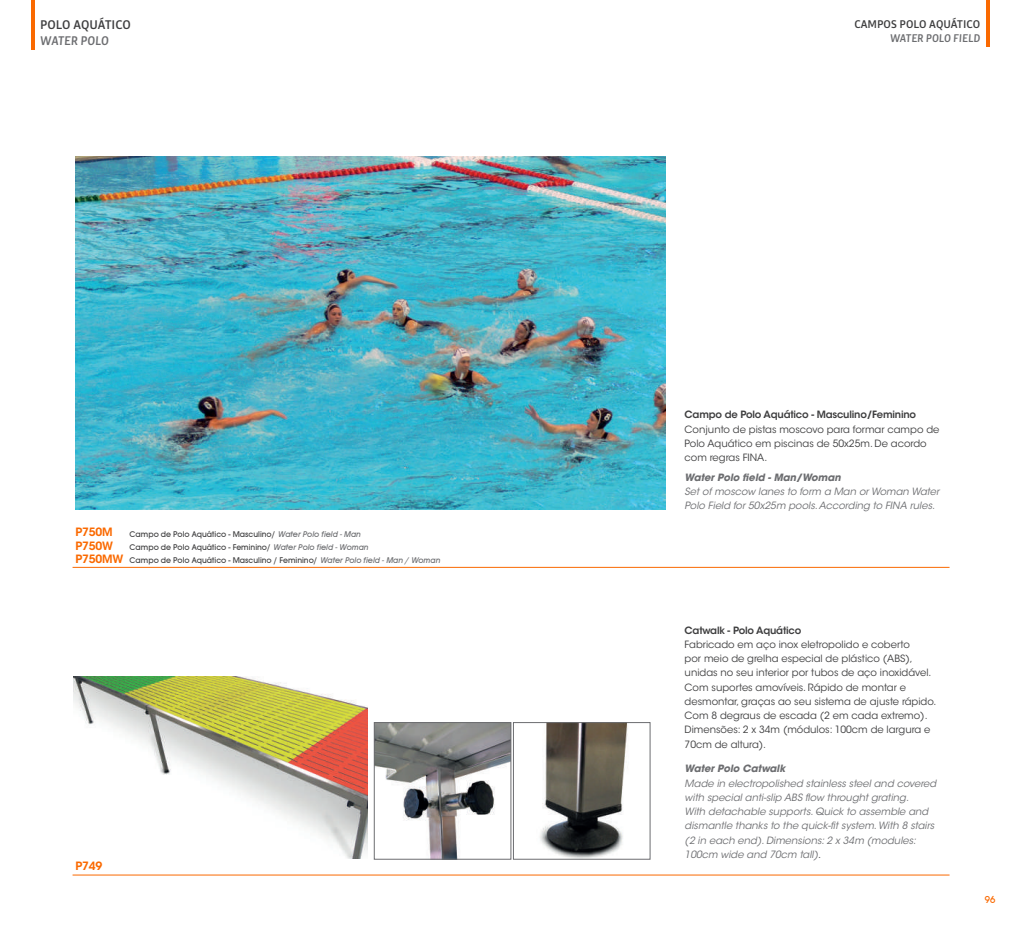
<style>
.page{position:relative;width:1021px;height:936px;background:#fff}
.page>*{position:absolute;margin:0;border:0;box-sizing:border-box;transform-origin:0 0}
.t1{font:500 13.5px "Bulo";color:#3e3e3f}
.t2{font:italic 500 13.5px "Bulo";color:#6c6d70}
.t3{font:500 12px "Bulo";color:#3e3e3f}
.t4{font:italic 500 12px "Bulo";color:#6c6d70}
.t5{font:600 11.4px "ITC Avant Garde Std";letter-spacing:-.02em;color:#fa6900}
.t6{font:10.5px "Avant Garde Md ITCTT";color:#fa6900}
.t7{font:10.05px/14.2px "ITC Avant Garde Std";color:#3e3e3f}
.t8{font:italic 10.05px/14.2px "ITC Avant Garde Std";color:#6c6d70}
.t9{font:600 10.05px "ITC Avant Garde Std";letter-spacing:-.02em;color:#3e3e3f}
.t10{font:italic 700 10.05px "ITC Avant Garde Std";color:#6c6d70}
.t11{font:8.55px/13px "Avant Garde Md ITCTT";color:#3e3e3f}
.s1{font-family:"Avant Garde Md ITCTT Oblique";color:#6c6d70}
.s2{font-family:"Futura BT";font-weight:500;font-style:normal;color:#57585a}
</style>
<div class="page">
<img style="left:76px;top:156px;width:589px;height:353px">
<img style="left:73px;top:676px;width:294px;height:182px">
<hr style="left:73px;top:567px;width:876px;height:1px;background:#fa6900">
<hr style="left:73px;top:874px;width:876px;height:1px;background:#fa6900">
<img style="left:540px;top:724px;width:88px;height:133px">
<div style="left:513px;top:722px;width:137px;height:137px;border:1px solid #6c6d70"></div>
<img style="left:376px;top:724px;width:133px;height:133px">
<div style="left:374px;top:722px;width:137px;height:137px;border:1px solid #6c6d70"></div>
<hr style="left:986px;top:0;width:3px;height:46px;background:#fa6900">
<hr style="left:31px;top:0;width:3px;height:49px;background:#fa6900">
<h1 class="t1" style="left:40px;top:16px;width:92px">POLO AQUÁTICO</h1>
<h1 class="t2" style="left:40px;top:32px;width:70px">WATER POLO</h1>
<p class="t5" style="left:76px;top:525px;width:39px">P750M</p>
<p class="t11" style="left:130px;top:527px;width:233px">Campo de Polo Aquático - Masculino/ <span class="s1">Water Polo field - Man</span></p>
<p class="t5" style="left:76px;top:538px;width:39px">P750W</p>
<p class="t11" style="left:130px;top:540px;width:312px">Campo de Polo Aquático - Feminino/ <span class="s1">Water Polo field - Woman<br></span>Campo de Polo Aquático - Masculino / Feminino/ <span class="s1">Water Polo field - Man / Woman</span></p>
<p class="t5" style="left:76px;top:551px;width:49px">P750MW</p>
<p class="t5" style="left:76px;top:859px;width:28px">P749</p>
<p class="t3" style="left:854px;top:16px;width:127px">CAMPOS POLO AQUÁTICO</p>
<p class="t4" style="left:890px;top:31px;width:92px">WATER POLO FIELD</p>
<p class="t9" style="left:684px;top:408px;width:233px">Campo de Polo Aquático - Masculino/Feminino</p>
<p class="t7" style="left:684px;top:422px;width:256px">Conjunto de pistas moscovo para formar campo de<br>Polo Aquático em piscinas de 50x25m. De acordo com regras FINA.</p>
<p class="t10" style="left:684px;top:470px;width:158px">Water Polo field - Man/Woman</p>
<p class="t8" style="left:684px;top:484px;width:256px">Set of moscow lanes to form a Man or Woman Water<br>Polo Field for 50x25m pools. According to FINA rules.</p>
<p class="t9" style="left:684px;top:623px;width:118px">Catwalk - Polo Aquático</p>
<p class="t7" style="left:684px;top:637px;width:253px">Fabricado em aço inox eletropolido e coberto<br>por meio de grelha especial de plástico (ABS), unidas no seu interior por tubos de aço inoxidável.<br>Com suportes amovíveis. Rápido de montar e desmontar, graças ao seu sistema de ajuste rápido.<br>Com 8 degraus de escada (2 em cada extremo).<br>Dimensões: 2 x 34m (módulos: 100cm de largura e 70cm de altura).</p>
<p class="t10" style="left:684px;top:762px;width:102px">Water Polo Catwalk</p>
<p class="t8" style="left:684px;top:776px;width:253px">Made in electropolished stainless steel and covered with special anti-slip ABS flow throught grating.<br>With detachable supports. Quick to assemble and dismantle thanks to the quick-fit system. With 8 stairs (2 in each end). Dimensions: 2 x 34m (modules:<br>100cm wide and 70cm tall)<span class="s2">.</span></p>
<p class="t6" style="left:984px;top:893px;width:12px">96</p>
</div>
